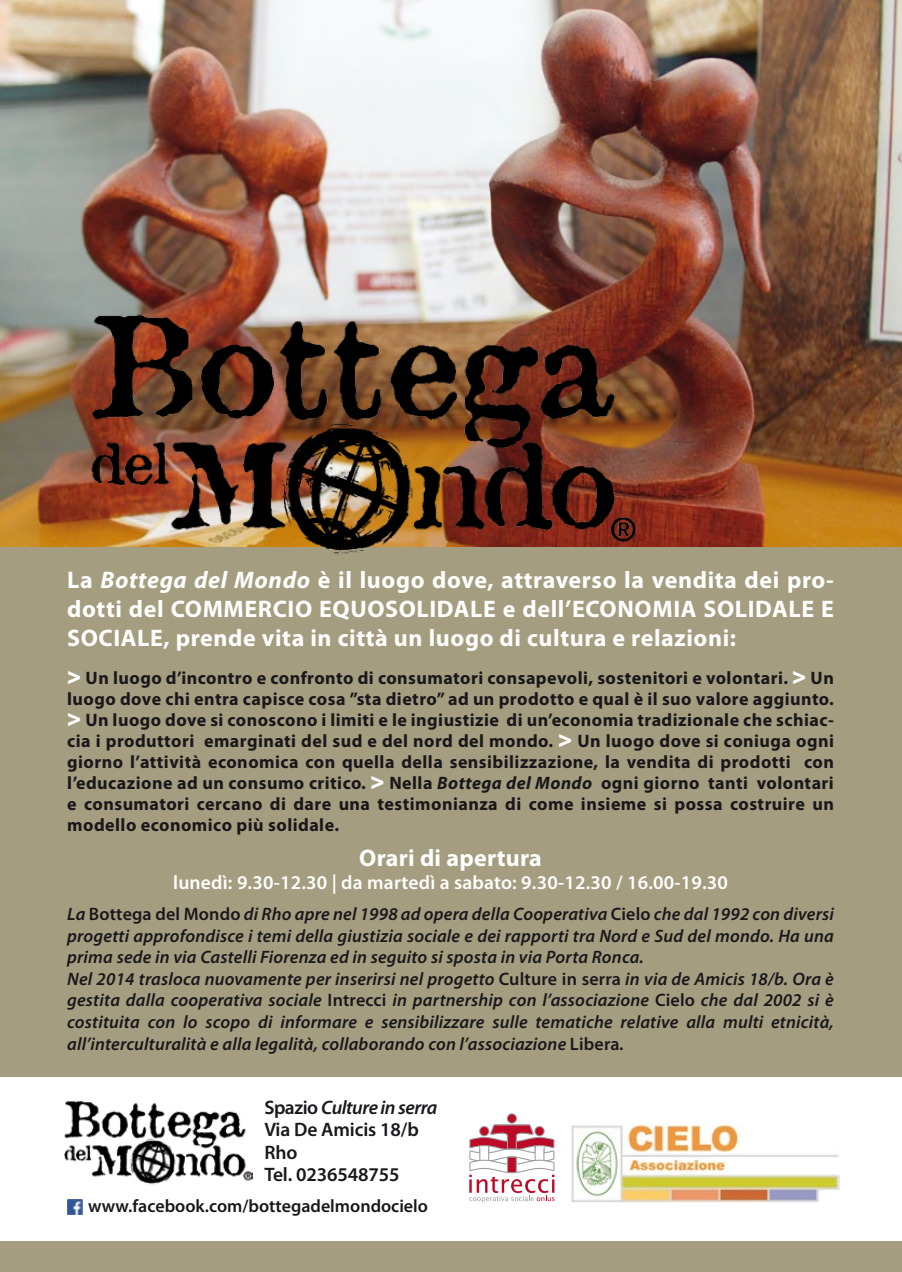
<style>
.page{position:relative;width:902px;height:1272px;background:#fff}
.page>*{position:absolute;margin:0;border:0;box-sizing:border-box;transform-origin:0 0}
.t1{font:700 24px/28.8px "Myriad Pro";letter-spacing:.025em;color:#fff;text-align:justify}
.t2{font:600 19.5px "Myriad Pro";letter-spacing:.01em;color:#fff}
.t3{font:600 19.5px/22.5px "Myriad Pro";letter-spacing:-.005em;color:#1a171c}
.t4{font:700 18px/21px "Myriad Pro";letter-spacing:.025em;color:#1a171c;text-align:justify}
.t5{font:italic 600 18px/21.6px "Myriad Pro";letter-spacing:.01em;color:#1a171c}
.t6{font:600 18px "Myriad Pro";color:#1a171c}
.s1{font-style:italic}
.s2{font-family:"Arial Rounded MT Bold";font-weight:400;font-size:24px;color:#fff}
.s3{font-style:normal}
</style>
<div class="page">
<div style="left:0;top:0;width:901px;height:1271px;background:#a49d7f"></div>
<div style="left:0;top:1077px;width:901px;height:163px;background:#fff"></div>
<svg style="left:506px;top:1113px;width:11px;height:10px"></svg>
<div style="left:508px;top:1114px;width:8px;height:8px;background:#bd0a26;border-radius:50%"></div>
<svg style="left:469px;top:1124px;width:85px;height:78px"></svg>
<img style="left:64px;top:1101px;width:189px;height:83px">
<img style="left:0;top:0;width:901px;height:547px">
<img style="left:75px;top:305px;width:577px;height:250px">
<img style="left:571px;top:1123px;width:268px;height:79px">
<img style="left:67px;top:1199px;width:15px;height:14px">
<h1 class="t1" style="left:67px;top:565px;width:768px">La <span class="s1">Bottega del Mondo</span> è il luogo dove, attraverso la vendita dei pro&shy;dotti del COMMERCIO EQUOSOLIDALE e dell’ECONOMIA SOLIDALE E SOCIALE, prende vita in città un luogo di cultura e relazioni:</h1>
<p class="t4" style="left:67px;top:666px;width:768px"><span class="s2">&gt;</span> Un luogo d’incontro e confronto di consumatori consapevoli, sostenitori e volontari. <span class="s2">&gt;</span> Un luogo dove chi entra capisce cosa ”sta dietro” ad un prodotto e qual è il suo valore aggiunto. <span class="s2">&gt;</span> Un luogo dove si conoscono i limiti e le ingiustizie di un’economia tradizionale che schiac&shy;cia i produttori emarginati del sud e del nord del mondo. <span class="s2">&gt;</span> Un luogo dove si coniuga ogni giorno l’attività economica con quella della sensibilizzazione, la vendita di prodotti con l’educazione ad un consumo critico. <span class="s2">&gt;</span> Nella <span class="s1">Bottega del Mondo</span> ogni giorno tanti volontari e consumatori cercano di dare una testimonianza di come insieme si possa costruire un modello economico più solidale.</p>
<h1 class="t1" style="left:359px;top:842px;width:184px">Orari di apertura</h1>
<p class="t2" style="left:173px;top:870px;width:556px">lunedì: 9.30-12.30 | da martedì a sabato: 9.30-12.30 / 16.00-19.30</p>
<p class="t5" style="left:67px;top:902px;width:768px">La <span class="s3">Bottega del Mondo</span> di Rho apre nel 1998 ad opera della Cooperativa <span class="s3">Cielo</span> che dal 1992 con diversi progetti approfondisce i temi della giustizia sociale e dei rapporti tra Nord e Sud del mondo. Ha una prima sede in via Castelli Fiorenza ed in seguito si sposta in via Porta Ronca.<br>Nel 2014 trasloca nuovamente per inserirsi nel progetto <span class="s3">Culture in serra</span> in via de Amicis 18/b. Ora è gestita dalla cooperativa sociale <span class="s3">Intrecci</span> in partnership con l’associazione <span class="s3">Cielo</span> che dal 2002 si è costituita con lo scopo di informare e sensibilizzare sulle tematiche relative alla multi etnicità, all’interculturalità e alla legalità, collaborando con l’associazione <span class="s3">Libera</span>.</p>
<p class="t3" style="left:264px;top:1095px;width:174px">Spazio <span class="s1">Culture in serra<br></span>Via De Amicis 18/b<br>Rho<br>Tel. 0236548755</p>
<p class="t6" style="left:88px;top:1194px;width:341px">www.facebook.com/bottegadelmondocielo</p>
</div>
